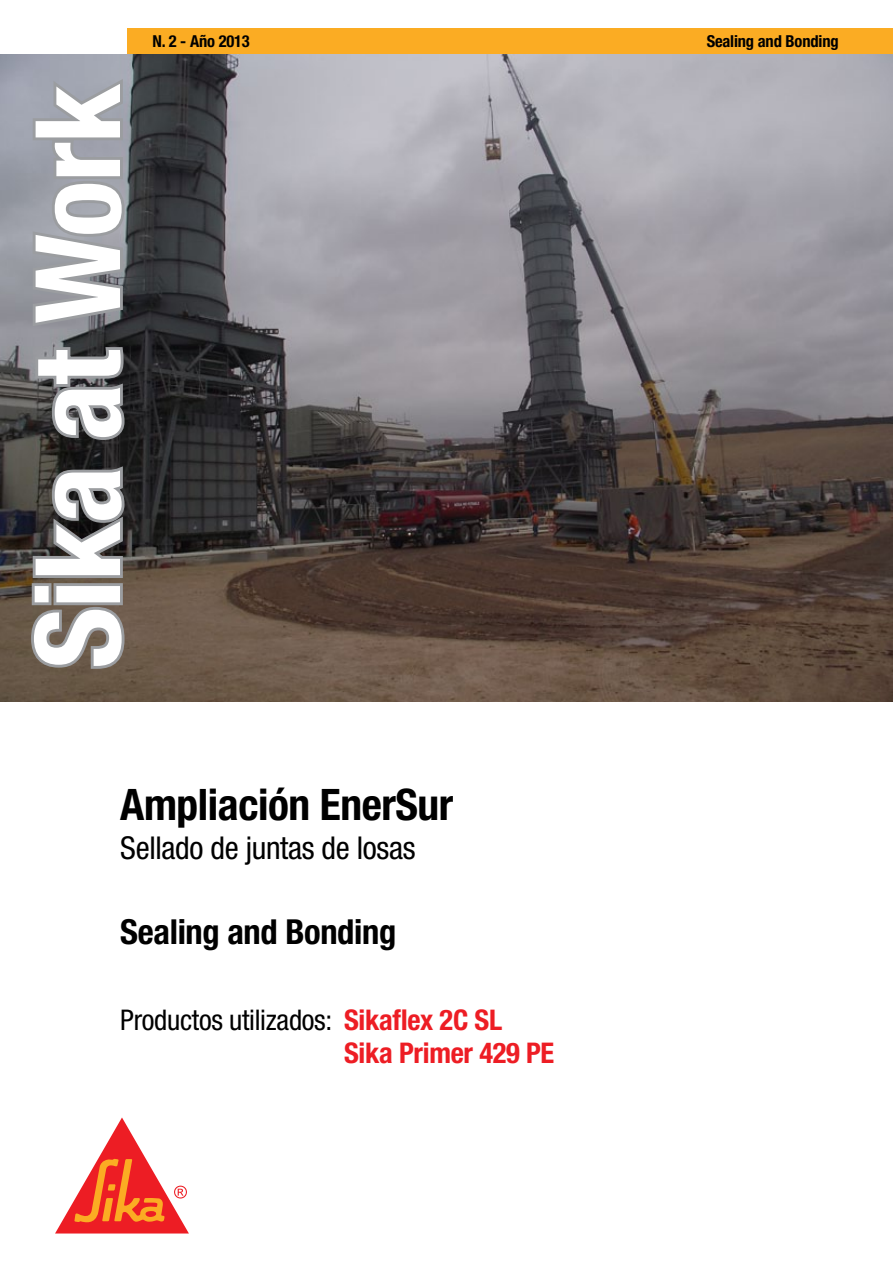
<style>
.page{position:relative;width:893px;height:1263px;background:#fff}
.page>*{position:absolute;margin:0;border:0;box-sizing:border-box;transform-origin:0 0}
.t1{font:700 condensed 43.5px "Helvetica Neue LT Pro";letter-spacing:-.01em;color:#000}
.t2{font:700 condensed 34.5px "Helvetica Neue LT Pro";letter-spacing:-.01em;color:#000}
.t3{font:condensed 31.5px "Helvetica Neue LT Pro";letter-spacing:-.01em;color:#000}
.t4{font:700 condensed 28.5px/33px "Helvetica Neue LT Pro";letter-spacing:-.01em;color:#ed1d24}
.t5{font:700 condensed 16.5px "Helvetica Neue LT Pro";letter-spacing:-.01em;color:#000}
.s1{font-weight:400;color:#000}
</style>
<div class="page">
<div style="left:127px;top:28px;width:766px;height:33px;background:#fbac23"></div>
<svg style="left:55px;top:1117px;width:134px;height:116px"></svg>
<img style="left:0;top:54px;width:893px;height:648px">
<svg style="left:28px;top:74px;width:99px;height:598px;background:#747273"></svg>
<svg style="left:34px;top:84px;width:88px;height:582px"></svg>
<p class="t5" style="left:152px;top:31px;width:99px">N. 2 - Año 2013</p>
<p class="t5" style="left:707px;top:31px;width:133px">Sealing and Bonding</p>
<h1 class="t1" style="left:120px;top:778px;width:335px">Ampliación EnerSur</h1>
<p class="t3" style="left:120px;top:829px;width:297px">Sellado de juntas de losas</p>
<p class="t2" style="left:120px;top:911px;width:277px">Sealing and Bonding</p>
<p class="t4" style="left:344px;top:1003px;width:212px;text-indent:-224px"><span class="s1">Productos utilizados:</span> Sikaflex 2C SL<br>Sika Primer 429 PE</p>
</div>
